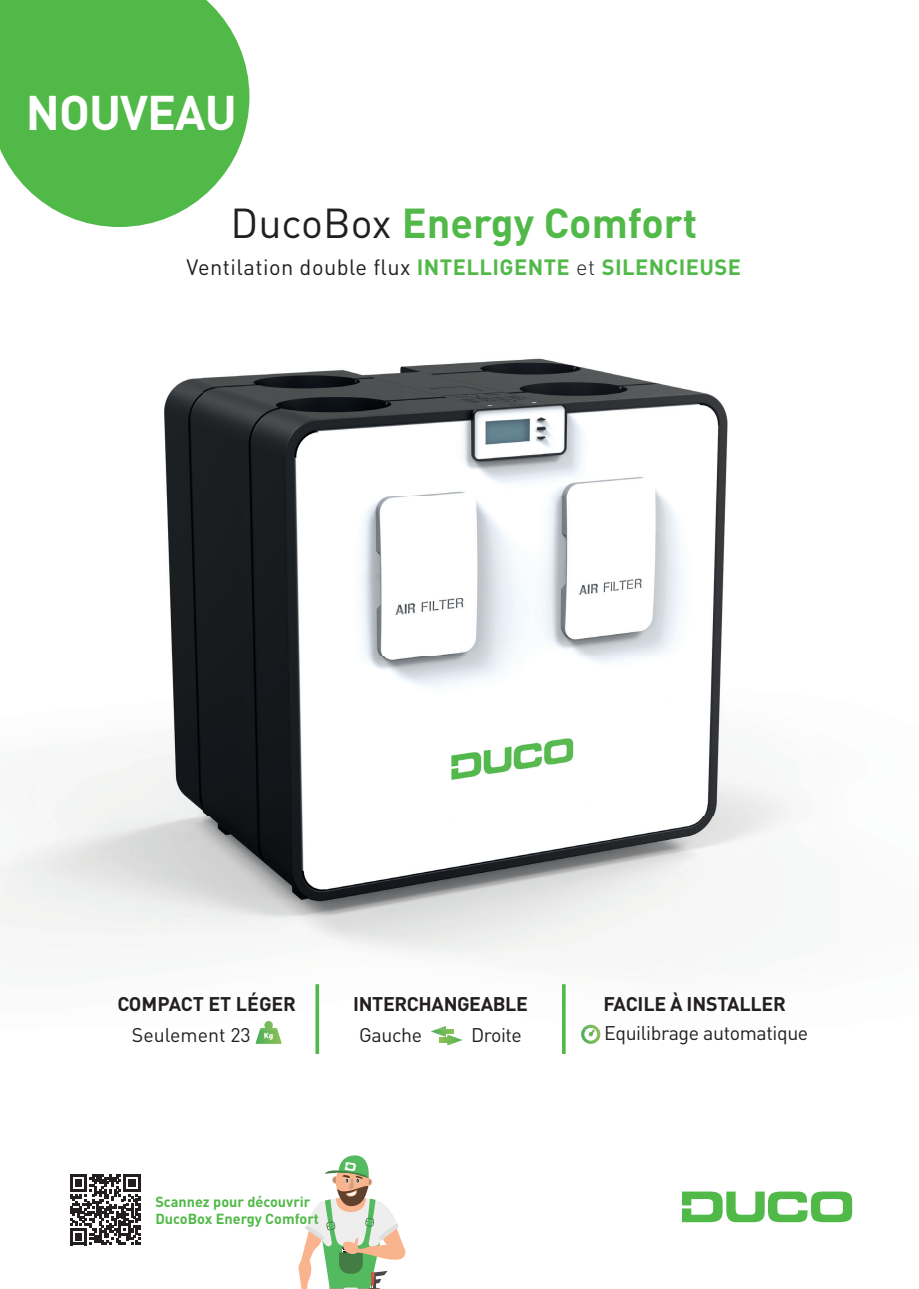
<style>
.page{position:relative;width:919px;height:1289px;background:#fff}
.page>*{position:absolute;margin:0;border:0;box-sizing:border-box;transform-origin:0 0}
.t1{font:700 48px "DINOT";letter-spacing:-.02em;color:#fff}
.t2{font:700 41.25px "DIN";color:#51b948}
.t3{font:700 21.9px "DIN";letter-spacing:.02em;color:#51b948}
.t4{font:19.5px "DINOT";letter-spacing:-.02em;color:#231f20}
.t5{font:700 19.5px "DINOT";letter-spacing:-.02em;color:#231f20}
.t6{font:700 19.5px "DINOT";color:#231f20}
.t7{font:19.5px "DINOT";color:#231f20}
.t8{font:700 14.4px/17.4px "DINOT";color:#51b948}
.t9{font:900 7.65px "DINOT";color:#fff}
.s1{font-weight:400;color:#231f20}
.s2{font-weight:300;color:#231f20}
</style>
<div class="page">
<img style="left:0;top:358px;width:795px;height:671px">
<svg style="left:298px;top:1155px;width:108px;height:134px"></svg>
<svg style="left:0;top:0;width:250px;height:227px;background:#68c260"></svg>
<svg style="left:315px;top:984px;width:4px;height:69px"></svg>
<hr style="left:562px;top:984px;width:3px;height:69px;background:#51b948">
<img style="left:260px;top:1020px;width:17px;height:9px">
<svg style="left:255px;top:1029px;width:27px;height:14px"></svg>
<svg style="left:430px;top:1025px;width:32px;height:20px"></svg>
<img style="left:582px;top:1024px;width:17px;height:2px">
<svg style="left:581px;top:1026px;width:19px;height:17px"></svg>
<svg style="left:682px;top:1191px;width:170px;height:31px"></svg>
<svg style="left:70px;top:1174px;width:70px;height:70px"></svg>
<h1 class="t1" style="left:26px;top:80px;width:212px">NOUVEAU</h1>
<h2 class="t2" style="left:230px;top:196px;width:468px"><span class="s1">DucoBox</span> Energy Comfort</h2>
<p class="t3" style="left:187px;top:253px;width:556px"><span class="s1">Ventilation double flux</span> INTELLIGENTE <span class="s2">et</span> SILENCIEUSE</p>
<p class="t6" style="left:117px;top:991px;width:180px">COMPACT ET LÉGER</p>
<p class="t7" style="left:132px;top:1021px;width:120px">Seulement 23</p>
<p class="t9" style="left:264px;top:1030px;width:11px">Kg</p>
<p class="t5" style="left:353px;top:991px;width:176px">INTERCHANGEABLE</p>
<p class="t4" style="left:359px;top:1021px;width:64px">Gauche</p>
<p class="t4" style="left:471px;top:1021px;width:52px">Droite</p>
<p class="t8" style="left:155px;top:1191px;width:165px">Scannez pour découvrir<br>DucoBox Energy Comfort</p>
<p class="t5" style="left:603px;top:991px;width:184px">FACILE À INSTALLER</p>
<p class="t4" style="left:604px;top:1020px;width:206px">Equilibrage automatique</p>
</div>
